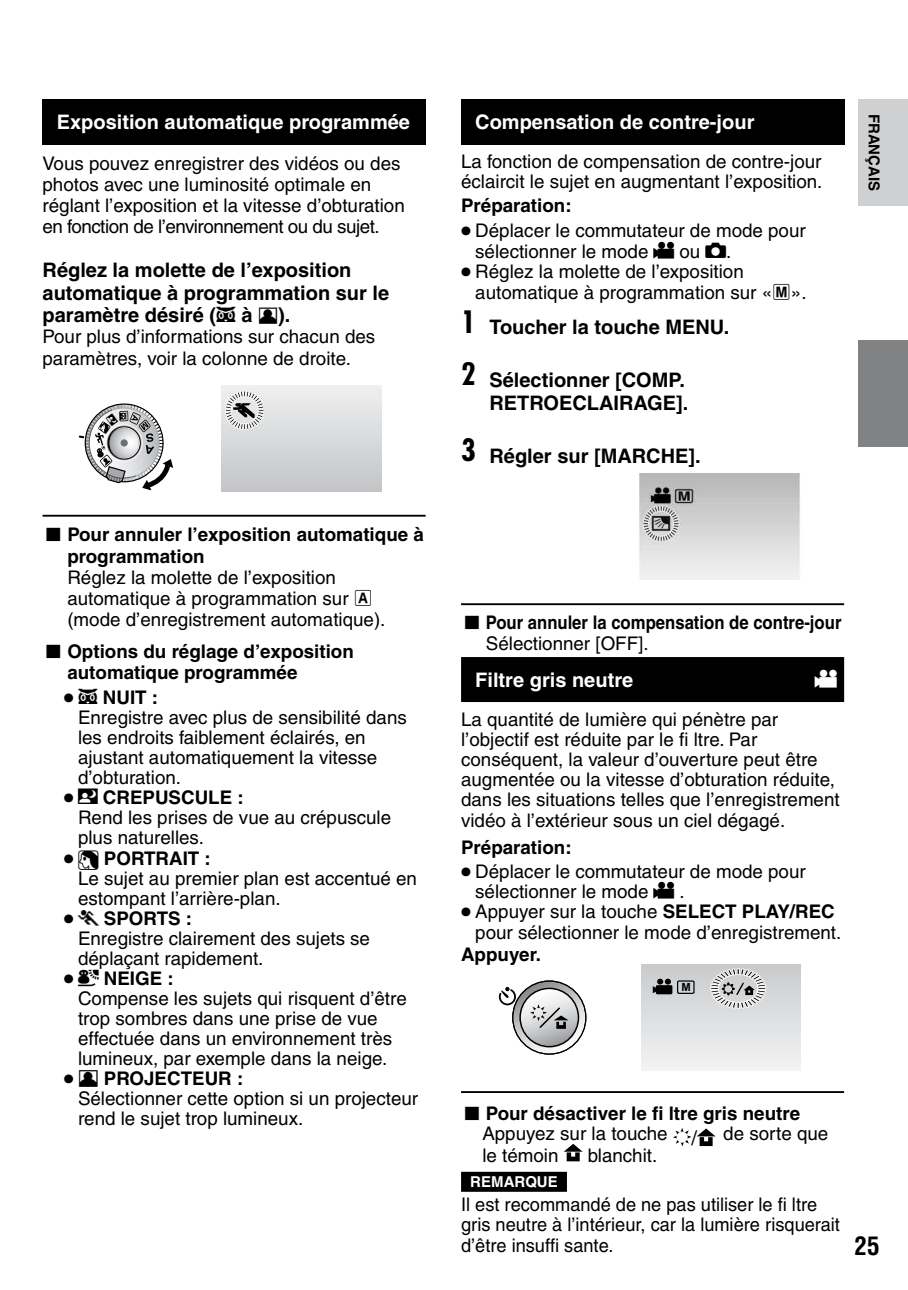
<style>
.page{position:relative;width:908px;height:1290px;background:#fff}
.page>*{position:absolute;margin:0;border:0;box-sizing:border-box;transform-origin:0 0}
.t1{font:700 condensed 25px "Helvetica";color:#000}
.t2{font:22px "Everio Font";color:#fff}
.t3{font:700 20px/22.5px "Helvetica";color:#000}
.t4{font:700 20px "Helvetica";color:#fff}
.t5{font:18.75px/20px "Helvetica";color:#000}
.t6{font:700 18.75px/21.2px "Helvetica";color:#000}
.t7{font:700 18.75px/21.2px "Helvetica";color:#000;scale:.89 1}
.t8{font:700 15px "Helvetica";color:#000}
.t9{font:700 15px "Helvetica";color:#fff}
.t10{font:700 11.25px "Arial";color:#000}
.s1{font-family:"Everio Font M8";font-weight:400;font-size:22px}
.s2{font-family:"Everio Font";font-weight:400}
.s3{font-family:"Everio Font"}
.s4{font-size:28px}
.s5{font-family:"Everio Font M8";font-size:22px}
.s6{font-weight:700}
.s7{font-family:"Everio Font M7 New";font-size:20.5px}
.s8{font-family:"Everio Font";font-size:20.5px}
.s9{font-family:"Futura";font-stretch:condensed;font-size:30px}
.s10{font-weight:400}
.s11{font-weight:400;font-size:20px}
</style>
<div class="page">
<div style="left:857px;top:340px;width:50px;height:106px;background:#808284"></div>
<div style="left:857px;top:99px;width:50px;height:107px;background:#cfd0d2"></div>
<hr style="left:43px;top:515px;width:382px;height:2px;background:#000">
<div style="left:43px;top:99px;width:382px;height:45px;background:#000"></div>
<div style="left:221px;top:385px;width:160px;height:107px;background:linear-gradient(to bottom,#eff0f0,#c3c4c7)"></div>
<svg style="left:224px;top:390px;width:41px;height:41px"></svg>
<hr style="left:461px;top:603px;width:382px;height:2px;background:#000">
<hr style="left:461px;top:1091px;width:382px;height:2px;background:#000">
<div style="left:461px;top:1172px;width:105px;height:20px;background:#000"></div>
<div style="left:461px;top:99px;width:382px;height:45px;background:#000"></div>
<img style="left:639px;top:473px;width:161px;height:107px">
<div style="left:461px;top:657px;width:382px;height:45px;background:#000"></div>
<svg style="left:498px;top:987px;width:17px;height:18px"></svg>
<svg style="left:512px;top:981px;width:73px;height:73px"></svg>
<svg style="left:520px;top:988px;width:58px;height:59px"></svg>
<div style="left:519px;top:987px;width:60px;height:60px;border:2px solid #000;border-radius:50%"></div>
<div style="left:512px;top:980px;width:74px;height:74px;border:1px solid #000;border-radius:50%"></div>
<svg style="left:529px;top:1004px;width:39px;height:25px"></svg>
<div style="left:640px;top:965px;width:160px;height:106px;background:linear-gradient(to bottom,#c7c9cb,#f3f3f4)"></div>
<div style="left:676px;top:980px;width:18px;height:14px;border:1px solid #000"></div>
<svg style="left:652px;top:979px;width:20px;height:15px"></svg>
<svg style="left:708px;top:967px;width:59px;height:43px;background:#c0c1c2"></svg>
<svg style="left:673px;top:1128px;width:42px;height:18px"></svg>
<div style="left:676px;top:1131px;width:11px;height:12px;background:#fff;border-radius:50%"></div>
<svg style="left:564px;top:1144px;width:18px;height:17px"></svg>
<svg style="left:79px;top:403px;width:94px;height:88px"></svg>
<p class="t4" style="left:57px;top:110px;width:354px">Exposition automatique programmée</p>
<p class="t5" style="left:43px;top:152px;width:363px;line-height:21.2px">Vous pouvez enregistrer des vidéos ou des photos avec une luminosité optimale en réglant l’exposition et la vitesse d’obturation en fonction de l’environnement ou du sujet.</p>
<p class="t3" style="left:43px;top:259px;width:348px">Réglez la molette de l’exposition automatique à programmation sur le paramètre désiré (<span class="s1">5</span> à <span class="s2">/</span>).</p>
<p class="t5" style="left:43px;top:326px;width:334px;line-height:21.2px">Pour plus d’informations sur chacun des paramètres, voir la colonne de droite.</p>
<p class="t6" style="left:67px;top:524px;width:358px;text-indent:-25px"><span class="s1">L</span> Pour annuler l’exposition automatique à programmation</p>
<p class="t5" style="left:67px;top:567px;width:319px;line-height:21.2px">Réglez la molette de l’exposition automatique à programmation sur <span class="s3">4 </span>(mode d’enregistrement automatique).</p>
<p class="t6" style="left:67px;top:640px;width:288px;text-indent:-25px"><span class="s1">L</span> Options du réglage d’exposition automatique programmée</p>
<p class="t5" style="left:78px;top:687px;width:330px;text-indent:-14px"><span class="s4">•</span> <span class="s5">5</span> <span class="s6">NUIT :<br></span>Enregistre avec plus de sensibilité dans les endroits faiblement éclairés, en ajustant automatiquement la vitesse d’obturation.</p>
<p class="t5" style="left:78px;top:787px;width:314px;text-indent:-14px"><span class="s4">•</span> <span class="s5">3</span> <span class="s6">CREPUSCULE :<br></span>Rend les prises de vue au crépuscule plus naturelles.</p>
<p class="t5" style="left:78px;top:848px;width:340px;text-indent:-14px"><span class="s4">•</span> <span class="s7">6</span> <span class="s6">PORTRAIT :<br></span>Le sujet au premier plan est accentué en estompant l’arrière-plan.</p>
<p class="t5" style="left:78px;top:908px;width:293px;text-indent:-14px"><span class="s4">•</span> <span class="s8">H</span> <span class="s6">SPORTS :<br></span>Enregistre clairement des sujets se déplaçant rapidement.</p>
<p class="t5" style="left:78px;top:968px;width:330px;text-indent:-14px"><span class="s4">•</span> <span class="s8">G</span> <span class="s6">NEIGE :<br></span>Compense les sujets qui risquent d’être trop sombres dans une prise de vue effectuée dans un environnement très lumineux, par exemple dans la neige.</p>
<p class="t5" style="left:78px;top:1068px;width:341px;text-indent:-14px"><span class="s4">•</span> <span class="s8">/</span> <span class="s6">PROJECTEUR :<br></span>Sélectionner cette option si un projecteur rend le sujet trop lumineux.</p>
<p class="t4" style="left:475px;top:110px;width:280px">Compensation de contre-jour</p>
<p class="t5" style="left:461px;top:152px;width:363px">La fonction de compensation de contre-jour éclaircit le sujet en augmentant l’exposition.</p>
<p class="t6" style="left:461px;top:194px;width:112px">Préparation:</p>
<p class="t5" style="left:475px;top:219px;width:332px;line-height:21.2px;text-indent:-14px"><span class="s4">•</span> Déplacer le commutateur de mode pour sélectionner le mode <span class="s8">!</span> ou <span class="s8">#</span>.</p>
<p class="t5" style="left:475px;top:261px;width:333px;line-height:21.2px;text-indent:-14px"><span class="s4">•</span> Réglez la molette de l’exposition automatique à programmation sur «<span class="s3">3</span>».</p>
<p class="t3" style="left:461px;top:315px;width:270px"><span class="s9">1</span> Toucher la touche MENU.</p>
<p class="t3" style="left:461px;top:368px;width:228px;text-align:right"><span class="s9">2</span> Sélectionner [COMP.<br>RETROECLAIRAGE].</p>
<p class="t3" style="left:461px;top:444px;width:241px"><span class="s9">3</span> Régler sur [MARCHE].</p>
<p class="t8" style="left:883px;top:114px;width:79px;rotate:90deg">FRANÇAIS</p>
<p class="t7" style="left:485px;top:611px;width:401px;text-indent:-25px"><span class="s1">L</span> Pour annuler la compensation de contre-jour<br><span class="s10">Sélectionner [OFF].</span></p>
<p class="t4" style="left:475px;top:668px;width:159px">Filtre gris neutre</p>
<p class="t2" style="left:814px;top:667px;width:24px">!</p>
<p class="t5" style="left:461px;top:709px;width:380px">La quantité de lumière qui pénètre par l’objectif est réduite par le fi ltre. Par conséquent, la valeur d’ouverture peut être augmentée ou la vitesse d’obturation réduite, dans les situations telles que l’enregistrement vidéo à l’extérieur sous un ciel dégagé.</p>
<p class="t6" style="left:461px;top:837px;width:112px">Préparation:</p>
<p class="t5" style="left:475px;top:861px;width:332px;text-indent:-14px"><span class="s4">•</span> Déplacer le commutateur de mode pour sélectionner le mode <span class="s8">!</span> .</p>
<p class="t5" style="left:475px;top:901px;width:367px;line-height:21.2px;text-indent:-14px"><span class="s4">•</span> Appuyer sur la touche <span class="s6">SELECT PLAY/REC </span>pour sélectionner le mode d’enregistrement.</p>
<p class="t6" style="left:461px;top:943px;width:81px">Appuyer.</p>
<p class="t10" style="left:681px;top:980px;width:11px">M</p>
<p class="t6" style="left:482px;top:1103px;width:319px;line-height:20px;text-indent:-21px"><span class="s1">L</span> Pour désactiver le fi ltre gris neutre<br><span class="s10">Appuyez sur la touche</span> <span class="s11">/</span></p>
<p class="t5" style="left:723px;top:1123px;width:106px">de sorte que</p>
<p class="t5" style="left:482px;top:1145px;width:78px">le témoin</p>
<p class="t5" style="left:587px;top:1145px;width:71px">blanchit.</p>
<p class="t9" style="left:470px;top:1173px;width:89px">REMARQUE</p>
<p class="t5" style="left:461px;top:1194px;width:380px">Il est recommandé de ne pas utiliser le fi ltre gris neutre à l’intérieur, car la lumière risquerait d’être insuffi sante.</p>
<h1 class="t1" style="left:854px;top:1230px;width:13px">25</h1>
</div>
